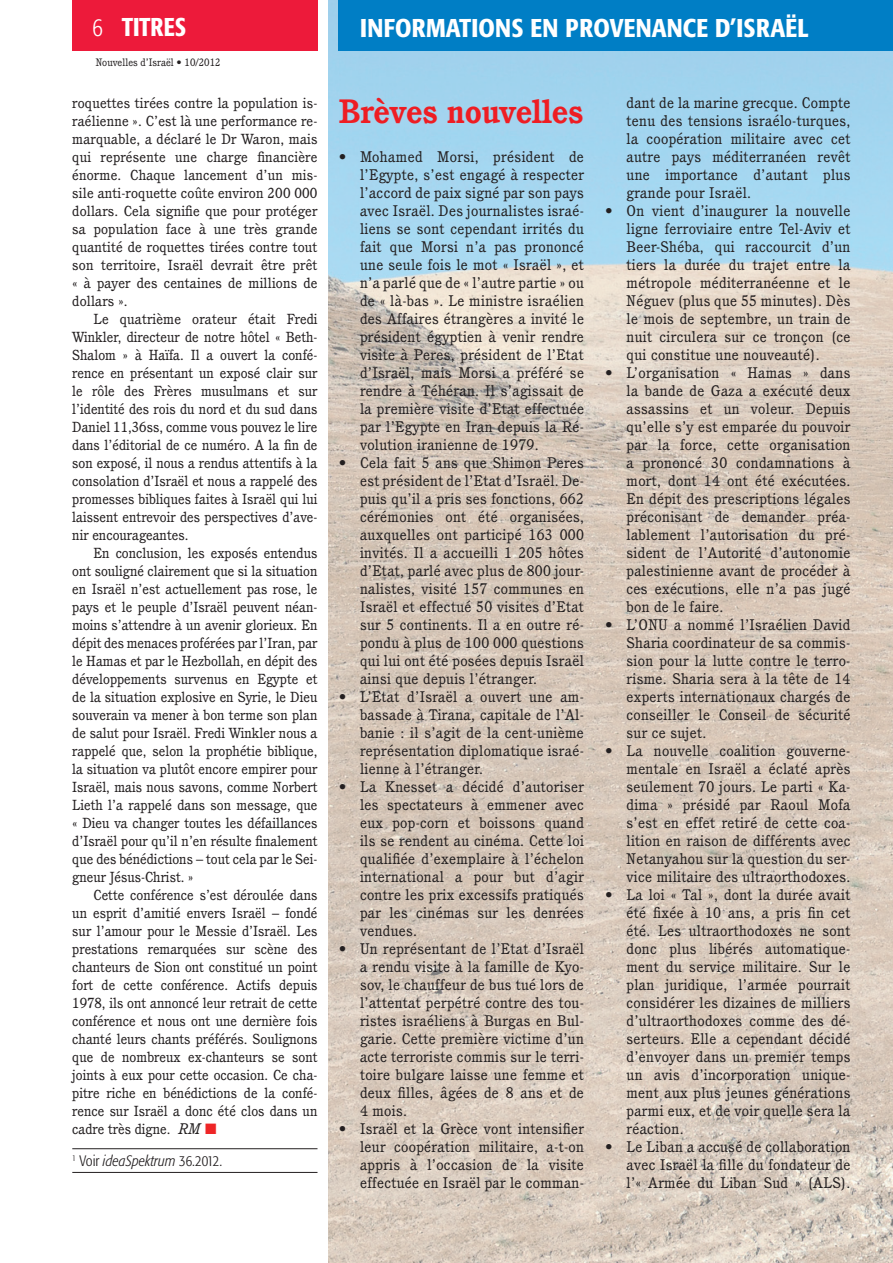
<style>
.page{position:relative;width:893px;height:1263px;background:#fff}
.page>*{position:absolute;margin:0;border:0;box-sizing:border-box;transform-origin:0 0}
.t1{font:700 33px "Cushing";color:#ee1d23}
.t2{font:500 condensed 25.5px "Formata";letter-spacing:.01em;color:#fff}
.t3{font:500 condensed 25.5px "Formata";letter-spacing:.01em;color:#fff;scale:.94 1}
.t4{font:15px/18px "Cushing";letter-spacing:.02em;color:#231f20;text-align:justify}
.t5{font:300 condensed 15px "Formata";color:#231f20}
.t6{font:14.25px/18px "Cushing";color:#231f20;text-align:justify}
.t7{font:10.5px "Cushing";color:#231f20}
.s1{font-weight:300}
.s2{font-style:italic;font-size:15px}
.s3{color:#ee2526}
.s4{font-style:italic}
</style>
<div class="page">
<img style="left:328px;top:0;width:565px;height:1263px">
<div style="left:339px;top:0;width:554px;height:50px;background:#007ec5"></div>
<div style="left:72px;top:0;width:245px;height:50px;background:#ed1a3a"></div>
<hr style="left:72px;top:1148px;width:245px;height:1px;background:#231f20">
<hr style="left:72px;top:1172px;width:245px;height:1px;background:#231f20">
<h2 class="t3" style="left:92px;top:11px;width:55px"><span class="s1">6</span> TITRE</h2>
<h2 class="t3" style="left:175px;top:11px;width:13px">S</h2>
<p class="t7" style="left:96px;top:56px;width:126px">Nouvelles d’Israël • 10/2012</p>
<p class="t6" style="left:72px;top:94px;width:247px">roquettes tirées contre la population is&shy;raélienne ». C’est là une performance re&shy;marquable, a déclaré le Dr Waron, mais qui représente une charge financière énorme. Chaque lancement d’un mis&shy;sile anti-roquette coûte environ 200 000 dollars. Cela signifie que pour protéger sa population face à une très grande quantité de roquettes tirées contre tout son territoire, Israël devrait être prêt « à payer des centaines de millions de dollars ».</p>
<p class="t6" style="left:72px;top:310px;width:247px;text-indent:21px">Le quatrième orateur était Fredi Winkler, directeur de notre hôtel « Beth-Shalom » à Haïfa. Il a ouvert la confé&shy;rence en présentant un exposé clair sur le rôle des Frères musulmans et sur l’identité des rois du nord et du sud dans Daniel 11,36ss, comme vous pouvez le lire dans l’éditorial de ce numéro. A la fin de son exposé, il nous a rendus attentifs à la consolation d’Israël et nous a rappelé des promesses bibliques faites à Israël qui lui laissent entrevoir des perspectives d’ave&shy;nir encourageantes.</p>
<p class="t6" style="left:72px;top:544px;width:247px;text-indent:21px">En conclusion, les exposés entendus ont souligné clairement que si la situation en Israël n’est actuellement pas rose, le pays et le peuple d’Israël peuvent néan&shy;moins s’attendre à un avenir glorieux. En dépit des menaces proférées par l’Iran, par le Hamas et par le Hezbollah, en dépit des développements survenus en Egypte et de la situation explosive en Syrie, le Dieu souverain va mener à bon terme son plan de salut pour Israël. Fredi Winkler nous a rappelé que, selon la prophétie biblique, la situation va plutôt encore empirer pour Israël, mais nous savons, comme Norbert Lieth l’a rappelé dans son message, que « Dieu va changer toutes les défaillances d’Israël pour qu’il n’en résulte finalement que des bénédictions – tout cela par le Sei&shy;gneur Jésus-Christ. »</p>
<p class="t6" style="left:72px;top:886px;width:247px;text-indent:21px">Cette conférence s’est déroulée dans un esprit d’amitié envers Israël – fondé sur l’amour pour le Messie d’Israël. Les prestations remarquées sur scène des chanteurs de Sion ont constitué un point fort de cette conférence. Actifs depuis 1978, ils ont annoncé leur retrait de cette conférence et nous ont une dernière fois chanté leurs chants préférés. Soulignons que de nombreux ex-chanteurs se sont joints à eux pour cette occasion. Ce cha&shy;pitre riche en bénédictions de la confé&shy;rence sur Israël a donc été clos dans un cadre très digne. <span class="s2">RM</span> <span class="s3">■</span></p>
<p class="t5" style="left:72px;top:1152px;width:151px"><sup>1</sup> Voir <span class="s4">ideaSpektrum</span> 36.2012.</p>
<h2 class="t2" style="left:360px;top:12px;width:450px">INFORMATIONS EN PROVENANCE D’ISRAËL</h2>
<h1 class="t1" style="left:339px;top:92px;width:246px">Brèves nouvelles</h1>
<p class="t4" style="left:360px;top:148px;width:225px;text-indent:-21px">• Mohamed Morsi, président de l’Egypte, s’est engagé à respecter l’accord de paix signé par son pays avec Israël. Des journalistes israé&shy;liens se sont cependant irrités du fait que Morsi n’a pas prononcé une seule fois le mot « Israël », et n’a parlé que de « l’autre partie » ou de « là-bas ». Le ministre israélien des Affaires étrangères a invité le président égyptien à venir rendre visite à Peres, président de l’Etat d’Israël, mais Morsi a préféré se rendre à Téhéran. Il s’agissait de la première visite d’Etat effectuée par l’Egypte en Iran depuis la Ré&shy;volution iranienne de 1979.</p>
<p class="t4" style="left:360px;top:454px;width:225px;text-indent:-21px">• Cela fait 5 ans que Shimon Peres est président de l’Etat d’Israël. De&shy;puis qu’il a pris ses fonctions, 662 cérémonies ont été organisées, auxquelles ont participé 163 000 invités. Il a accueilli 1 205 hôtes d’Etat, parlé avec plus de 800 jour&shy;nalistes, visité 157 communes en Israël et effectué 50 visites d’Etat sur 5 continents. Il a en outre ré&shy;pondu à plus de 100 000 questions qui lui ont été posées depuis Israël ainsi que depuis l’étranger.</p>
<p class="t4" style="left:360px;top:688px;width:225px;text-indent:-21px">• L’Etat d’Israël a ouvert une am&shy;bassade à Tirana, capitale de l’Al&shy;banie : il s’agit de la cent-unième représentation diplomatique israé&shy;lienne à l’étranger.</p>
<p class="t4" style="left:360px;top:778px;width:225px;text-indent:-21px">• La Knesset a décidé d’autoriser les spectateurs à emmener avec eux pop-corn et boissons quand ils se rendent au cinéma. Cette loi qualifiée d’exemplaire à l’échelon international a pour but d’agir contre les prix excessifs pratiqués par les cinémas sur les denrées vendues.</p>
<p class="t4" style="left:360px;top:940px;width:225px;text-indent:-21px">• Un représentant de l’Etat d’Israël a rendu visite à la famille de Kyo&shy;sov, le chauffeur de bus tué lors de l’attentat perpétré contre des tou&shy;ristes israéliens à Burgas en Bul&shy;garie. Cette première victime d’un acte terroriste commis sur le terri&shy;toire bulgare laisse une femme et deux filles, âgées de 8 ans et de 4 mois.</p>
<p class="t4" style="left:360px;top:1120px;width:225px;text-indent:-21px">• Israël et la Grèce vont intensifier leur coopération militaire, a-t-on appris à l’occasion de la visite effectuée en Israël par le comman-</p>
<p class="t4" style="left:626px;top:94px;width:225px">dant de la marine grecque. Compte tenu des tensions israélo-turques, la coopération militaire avec cet autre pays méditerranéen revêt une importance d’autant plus grande pour Israël.</p>
<p class="t4" style="left:626px;top:202px;width:225px;text-indent:-21px">• On vient d’inaugurer la nouvelle ligne ferroviaire entre Tel-Aviv et Beer-Shéba, qui raccourcit d’un tiers la durée du trajet entre la métropole méditerranéenne et le Néguev (plus que 55 minutes). Dès le mois de septembre, un train de nuit circulera sur ce tronçon (ce qui constitue une nouveauté).</p>
<p class="t4" style="left:626px;top:364px;width:225px;text-indent:-21px">• L’organisation « Hamas » dans la bande de Gaza a exécuté deux assassins et un voleur. Depuis qu’elle s’y est emparée du pouvoir par la force, cette organisation a prononcé 30 condamnations à mort, dont 14 ont été exécutées.<br>En dépit des prescriptions légales préconisant de demander préa&shy;lablement l’autorisation du pré&shy;sident de l’Autorité d’autonomie palestinienne avant de procéder à ces exécutions, elle n’a pas jugé bon de le faire.</p>
<p class="t4" style="left:626px;top:616px;width:225px;text-indent:-21px">• L’ONU a nommé l’Israélien David Sharia coordinateur de sa commis&shy;sion pour la lutte contre le terro&shy;risme. Sharia sera à la tête de 14 experts internationaux chargés de conseiller le Conseil de sécurité sur ce sujet.</p>
<p class="t4" style="left:626px;top:742px;width:225px;text-indent:-21px">• La nouvelle coalition gouverne&shy;mentale en Israël a éclaté après seulement 70 jours. Le parti « Ka&shy;dima » présidé par Raoul Mofa s’est en effet retiré de cette coa&shy;lition en raison de différents avec Netanyahou sur la question du ser&shy;vice militaire des ultraorthodoxes.</p>
<p class="t4" style="left:626px;top:886px;width:225px;text-indent:-21px">• La loi « Tal », dont la durée avait été fixée à 10 ans, a pris fin cet été. Les ultraorthodoxes ne sont donc plus libérés automatique&shy;ment du service militaire. Sur le plan juridique, l’armée pourrait considérer les dizaines de milliers d’ultraorthodoxes comme des dé&shy;serteurs. Elle a cependant décidé d’envoyer dans un premier temps un avis d’incorporation unique&shy;ment aux plus jeunes générations parmi eux, et de voir quelle sera la réaction.</p>
<p class="t4" style="left:626px;top:1138px;width:225px;text-indent:-21px">• Le Liban a accusé de collaboration avec Israël la fille du fondateur de l’« Armée du Liban Sud » (ALS).</p>
</div>
